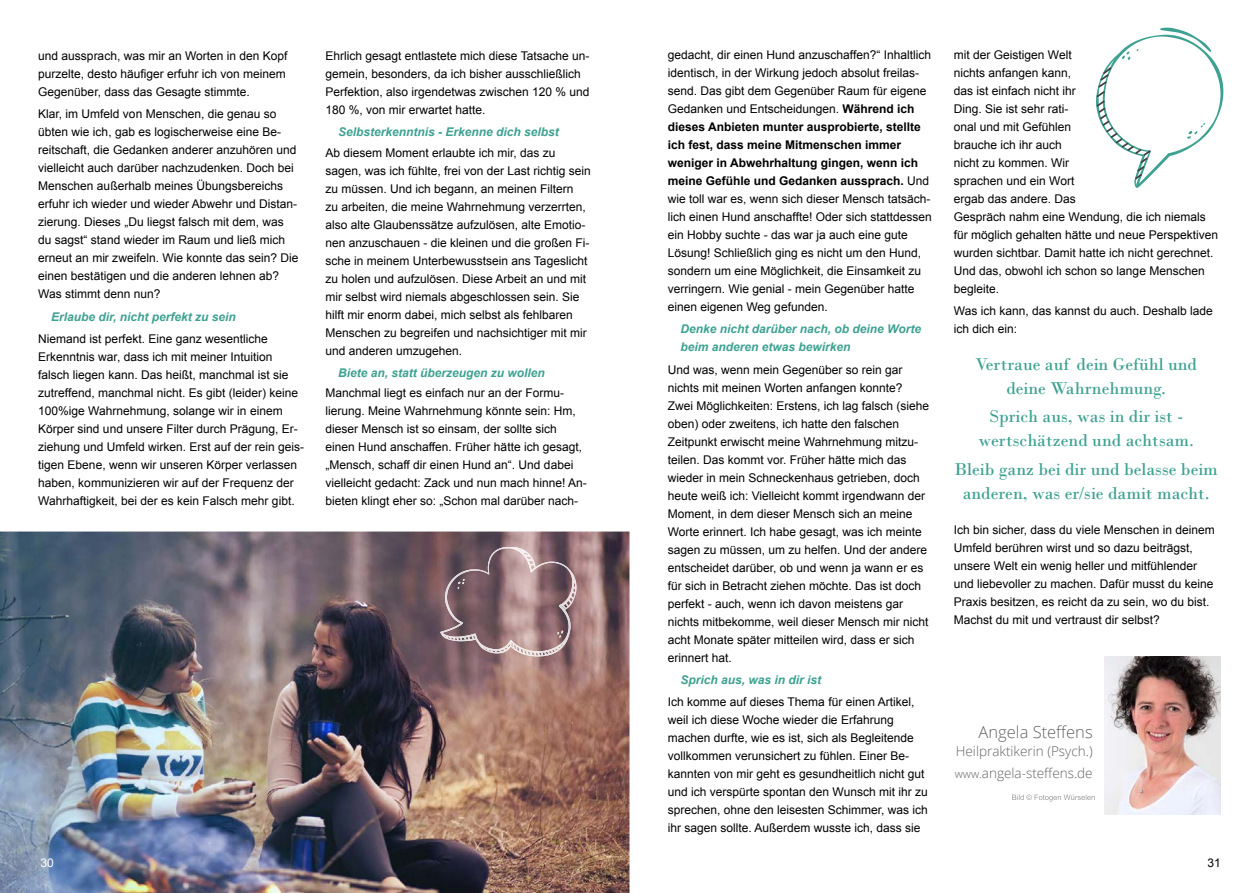
<style>
.page{position:relative;width:1259px;height:893px;background:#fff}
.page>*{position:absolute;margin:0;border:0;box-sizing:border-box;transform-origin:0 0}
.t1{font:18px/24px "Bodoni";color:#3da191;text-align:center}
.t2{font:300 16.5px "Open Sans";color:#646363}
.t3{font:300 13.5px/22.2px "Open Sans";color:#646363}
.t4{font:12px/18px "Arial";color:#000}
.t5{font:italic 700 12px/18px "Arial";color:#3da191}
.t6{font:12px "Arial";color:#fff}
.s1{font-weight:700}
.s2{font-size:11.25px}
</style>
<div class="page">
<img style="left:0;top:531px;width:629px;height:362px">
<img style="left:1104px;top:656px;width:116px;height:158px">
<svg style="left:1012px;top:794px;width:82px;height:7px"></svg>
<svg style="left:1096px;top:28px;width:127px;height:160px"></svg>
<img style="left:440px;top:547px;width:67px;height:91px">
<img style="left:508px;top:547px;width:27px;height:21px">
<img style="left:563px;top:568px;width:13px;height:42px">
<img style="left:563px;top:632px;width:6px;height:24px">
<img style="left:440px;top:632px;width:37px;height:9px">
<img style="left:477px;top:641px;width:10px;height:12px">
<svg style="left:519px;top:550px;width:15px;height:15px"></svg>
<svg style="left:562px;top:581px;width:14px;height:28px"></svg>
<svg style="left:446px;top:635px;width:28px;height:6px"></svg>
<svg style="left:487px;top:631px;width:76px;height:25px"></svg>
<svg style="left:457px;top:579px;width:8px;height:10px"></svg>
<p class="t4" style="left:38px;top:47px;width:251px">und aussprach, was mir an Worten in den Kopf purzelte, desto häufiger erfuhr ich von meinem<br>Gegenüber, dass das Gesagte stimmte.</p>
<p class="t4" style="left:38px;top:105px;width:262px">Klar, im Umfeld von Menschen, die genau so übten wie ich, gab es logischerweise eine Be&shy;reitschaft, die Gedanken anderer anzuhören und vielleicht auch darüber nachzudenken. Doch bei Menschen außerhalb meines Übungsbereichs erfuhr ich wieder und wieder Abwehr und Distan&shy;zierung. Dieses „Du liegst falsch mit dem, was du sagst“ stand wieder im Raum und ließ mich erneut an mir zweifeln. Wie konnte das sein? Die einen bestätigen und die anderen lehnen ab?<br>Was stimmt denn nun?</p>
<p class="t5" style="left:51px;top:308px;width:186px">Erlaube dir, nicht perfekt zu sein</p>
<p class="t4" style="left:38px;top:330px;width:267px">Niemand ist perfekt. Eine ganz wesentliche Erkenntnis war, dass ich mit meiner Intuition falsch liegen kann. Das heißt, manchmal ist sie zutreffend, manchmal nicht. Es gibt (leider) keine 100%ige Wahrnehmung, solange wir in einem Körper sind und unsere Filter durch Prägung, Er&shy;ziehung und Umfeld wirken. Erst auf der rein geis&shy;tigen Ebene, wenn wir unseren Körper verlassen haben, kommunizieren wir auf der Frequenz der Wahrhaftigkeit, bei der es kein Falsch mehr gibt.</p>
<p class="t4" style="left:325px;top:47px;width:266px">Ehrlich gesagt entlastete mich diese Tatsache un&shy;gemein, besonders, da ich bisher ausschließlich Perfektion, also irgendetwas zwischen 120 % und 180 %, von mir erwartet hatte.</p>
<p class="t5" style="left:338px;top:124px;width:222px">Selbsterkenntnis - Erkenne dich selbst</p>
<p class="t4" style="left:325px;top:143px;width:267px">Ab diesem Moment erlaubte ich mir, das zu sagen, was ich fühlte, frei von der Last richtig sein zu müssen. Und ich begann, an meinen Filtern<br>zu arbeiten, die meine Wahrnehmung verzerrten, also alte Glaubenssätze aufzulösen, alte Emotio&shy;nen anzuschauen - die kleinen und die großen Fi&shy;sche in meinem Unterbewusstsein ans Tageslicht zu holen und aufzulösen. Diese Arbeit an und mit mir selbst wird niemals abgeschlossen sein. Sie hilft mir enorm dabei, mich selbst als fehlbaren Menschen zu begreifen und nachsichtiger mit mir und anderen umzugehen.</p>
<p class="t5" style="left:338px;top:364px;width:208px">Biete an, statt überzeugen zu wollen</p>
<p class="t4" style="left:325px;top:384px;width:263px">Manchmal liegt es einfach nur an der Formu&shy;lierung. Meine Wahrnehmung könnte sein: Hm, dieser Mensch ist so einsam, der sollte sich einen Hund anschaffen. Früher hätte ich gesagt, „Mensch, schaff dir einen Hund an“. Und dabei vielleicht gedacht: Zack und nun mach hinne! An&shy;bieten klingt eher so: „Schon mal darüber nach-</p>
<p class="t4" style="left:668px;top:46px;width:265px">gedacht, dir einen Hund anzuschaffen?“ Inhaltlich identisch, in der Wirkung jedoch absolut freilas&shy;send. Das gibt dem Gegenüber Raum für eigene Gedanken und Entscheidungen. <span class="s1">Während ich dieses Anbieten munter ausprobierte, stellte ich fest, dass meine Mitmenschen immer weniger in Abwehrhaltung gingen, wenn ich meine Gefühle und Gedanken aussprach.</span> Und wie toll war es, wenn sich dieser Mensch tatsäch&shy;lich einen Hund anschaffte! Oder sich stattdessen ein Hobby suchte - das war ja auch eine gute Lösung! Schließlich ging es nicht um den Hund, sondern um eine Möglichkeit, die Einsamkeit zu verringern. Wie genial - mein Gegenüber hatte einen eigenen Weg gefunden.</p>
<p class="t5" style="left:680px;top:321px;width:242px">Denke nicht darüber nach, ob deine Worte beim anderen etwas bewirken</p>
<p class="t4" style="left:668px;top:360px;width:263px">Und was, wenn mein Gegenüber so rein gar nichts mit meinen Worten anfangen konnte?<br>Zwei Möglichkeiten: Erstens, ich lag falsch (siehe oben) oder zweitens, ich hatte den falschen Zeitpunkt erwischt meine Wahrnehmung mitzu&shy;teilen. Das kommt vor. Früher hätte mich das wieder in mein Schneckenhaus getrieben, doch heute weiß ich: Vielleicht kommt irgendwann der Moment, in dem dieser Mensch sich an meine Worte erinnert. Ich habe gesagt, was ich meinte sagen zu müssen, um zu helfen. Und der andere entscheidet darüber, ob und wenn ja wann er es für sich in Betracht ziehen möchte. Das ist doch perfekt - auch, wenn ich davon meistens gar nichts mitbekomme, weil dieser Mensch mir nicht acht Monate später mitteilen wird, dass er sich erinnert hat.</p>
<p class="t5" style="left:680px;top:671px;width:142px">Sprich aus, was in dir ist</p>
<p class="t4" style="left:668px;top:693px;width:262px">Ich komme auf dieses Thema für einen Artikel, weil ich diese Woche wieder die Erfahrung machen durfte, wie es ist, sich als Begleitende vollkommen verunsichert zu fühlen. Einer Be&shy;kannten von mir geht es gesundheitlich nicht gut und ich verspürte spontan den Wunsch mit ihr zu sprechen, ohne den leisesten Schimmer, was ich ihr sagen sollte. Außerdem wusste ich, dass sie</p>
<p class="t4" style="left:954px;top:46px;width:266px">mit der Geistigen Welt<br>nichts anfangen kann,<br>das ist einfach nicht ihr<br>Ding. Sie ist sehr rati-<br>onal und mit Gefühlen<br>brauche ich ihr auch<br>nicht zu kommen. Wir<br>sprachen und ein Wort<br>ergab das andere. Das<br>Gespräch nahm eine Wendung, die ich niemals für möglich gehalten hätte und neue Perspektiven wurden sichtbar. Damit hatte ich nicht gerechnet.<br>Und das, obwohl ich schon so lange Menschen begleite.</p>
<p class="t4" style="left:954px;top:302px;width:261px">Was ich kann, das kannst du auch. Deshalb lade ich dich ein:</p>
<h1 class="t1" style="left:975px;top:352px;width:223px">Vertraue auf dein Gefühl und deine Wahrnehmung.</h1>
<h1 class="t1" style="left:978px;top:405px;width:217px">Sprich aus, was in dir ist - wertschätzend und achtsam.</h1>
<h1 class="t1" style="left:954px;top:457px;width:265px">Bleib ganz bei dir und belasse beim anderen, was er/sie damit macht.</h1>
<p class="t4" style="left:954px;top:520px;width:262px">Ich bin sicher, dass du viele Menschen in deinem Umfeld berühren wirst und so dazu beiträgst, unsere Welt ein wenig heller und mitfühlender und liebevoller zu machen. Dafür musst du keine Praxis besitzen, es reicht da zu sein, wo du bist.<br>Machst du mit und vertraust dir selbst?</p>
<h2 class="t2" style="left:978px;top:720px;width:116px">Angela Steffens</h2>
<p class="t3" style="left:954px;top:739px;width:139px">Heilpraktikerin (Psych.) <span class="s2">www.</span>angela-steffens.de</p>
<p class="t6" style="left:40px;top:855px;width:15px">30</p>
<p class="t4" style="left:1207px;top:854px;width:15px">31</p>
</div>
